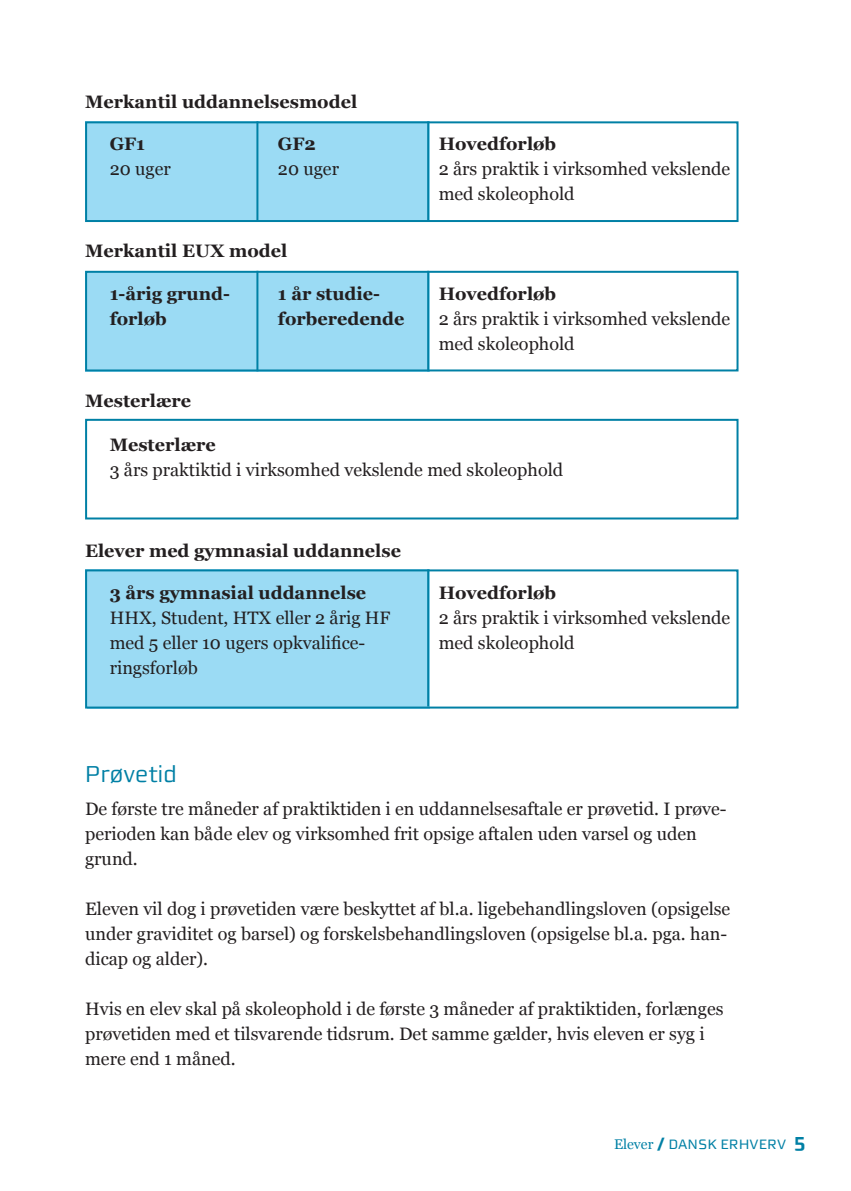
<style>
.page{position:relative;width:851px;height:1191px;background:#fff}
.page>*{position:absolute;margin:0;border:0;box-sizing:border-box;transform-origin:0 0}
.Afsnitsrubrik{font:23px "Morgan Sn Office";color:#0080a5}
.brød{font:18px/25px "Georgia";color:#231f20}
.brød-2{font:700 18px/25px "Georgia";color:#231f20}
.t1{font:16px "Morgan Sn Caps";color:#0080a5}
.s1{font-family:"Georgia";font-size:14px}
.s2{font-weight:700;font-size:18px}
.s3{font-family:"Morgan Sn Office";font-weight:700;font-size:20px}
</style>
<div class="page">
<div style="left:257px;top:121px;width:172px;height:101px;background:#9bdbf4"></div>
<div style="left:85px;top:121px;width:172px;height:101px;background:#9bdbf4"></div>
<div style="left:85px;top:121px;width:653px;height:101px;border:2px solid #0080a5"></div>
<hr style="left:256px;top:121px;width:2px;height:101px;background:#0080a5">
<hr style="left:427px;top:121px;width:2px;height:101px;background:#0080a5">
<div style="left:257px;top:271px;width:172px;height:100px;background:#9bdbf4"></div>
<div style="left:85px;top:271px;width:172px;height:100px;background:#9bdbf4"></div>
<div style="left:85px;top:271px;width:653px;height:100px;border:2px solid #0080a5"></div>
<hr style="left:256px;top:271px;width:2px;height:100px;background:#0080a5">
<hr style="left:427px;top:271px;width:2px;height:100px;background:#0080a5">
<div style="left:85px;top:419px;width:653px;height:100px;border:2px solid #0080a5"></div>
<div style="left:87px;top:569px;width:342px;height:139px;background:#9bdbf4"></div>
<div style="left:85px;top:569px;width:653px;height:139px;border:2px solid #0080a5"></div>
<hr style="left:427px;top:569px;width:2px;height:137px;background:#0080a5">
<p class="brød-2" style="left:85px;top:89px;width:273px">Merkantil uddannelsesmodel</p>
<p class="brød-2" style="left:110px;top:132px;width:37px">GF1</p>
<p class="brød" style="left:110px;top:157px;width:63px">20 uger</p>
<p class="brød-2" style="left:278px;top:132px;width:39px">GF2</p>
<p class="brød" style="left:278px;top:157px;width:63px">20 uger</p>
<p class="brød-2" style="left:85px;top:238px;width:204px">Merkantil EUX model</p>
<p class="brød-2" style="left:110px;top:281px;width:122px">1-årig grund&shy;forløb</p>
<p class="brød-2" style="left:85px;top:388px;width:108px">Mesterlære</p>
<p class="brød-2" style="left:278px;top:281px;width:104px">1 år studie-</p>
<p class="brød-2" style="left:278px;top:306px;width:128px">forberedende</p>
<p class="brød-2" style="left:438px;top:132px;width:119px">Hovedforløb</p>
<p class="brød" style="left:438px;top:157px;width:293px">2 års praktik i virksomhed vekslende med skoleophold</p>
<p class="brød-2" style="left:438px;top:281px;width:119px">Hovedforløb</p>
<p class="brød" style="left:438px;top:306px;width:293px">2 års praktik i virksomhed vekslende med skoleophold</p>
<p class="brød-2" style="left:110px;top:432px;width:108px">Mesterlære</p>
<p class="brød" style="left:110px;top:457px;width:455px">3 års praktiktid i virksomhed vekslende med skoleophold</p>
<p class="brød-2" style="left:85px;top:538px;width:317px">Elever med gymnasial uddannelse</p>
<p class="brød-2" style="left:110px;top:580px;width:258px">3 års gymnasial uddannelse</p>
<p class="brød" style="left:110px;top:605px;width:282px">HHX, Student, HTX eller 2 årig HF med 5 eller 10 ugers opkvalifice&shy;ringsforløb</p>
<p class="brød-2" style="left:438px;top:580px;width:119px">Hovedforløb</p>
<p class="brød" style="left:438px;top:605px;width:293px">2 års praktik i virksomhed vekslende med skoleophold</p>
<p class="Afsnitsrubrik" style="left:85px;top:760px;width:93px">Prøvetid</p>
<p class="brød" style="left:85px;top:796px;width:642px">De første tre måneder af praktiktiden i en uddannelsesaftale er prøvetid. I prøve&shy;perioden kan både elev og virksomhed frit opsige aftalen uden varsel og uden grund.</p>
<p class="brød" style="left:85px;top:896px;width:646px">Eleven vil dog i prøvetiden være beskyttet af bl.a. ligebehandlingsloven (opsigelse under graviditet og barsel) og forskelsbehandlingsloven (opsigelse bl.a. pga. han&shy;dicap og alder).</p>
<p class="brød" style="left:85px;top:996px;width:640px">Hvis en elev skal på skoleophold i de første 3 måneder af praktiktiden, forlænges prøvetiden med et tilsvarende tidsrum. Det samme gælder, hvis eleven er syg i mere end 1 måned.</p>
<p class="t1" style="left:614px;top:1135px;width:193px"><span class="s1">Elever</span> <span class="s2">/</span> DANSK ERHVERV <span class="s3">5</span></p>
</div>
